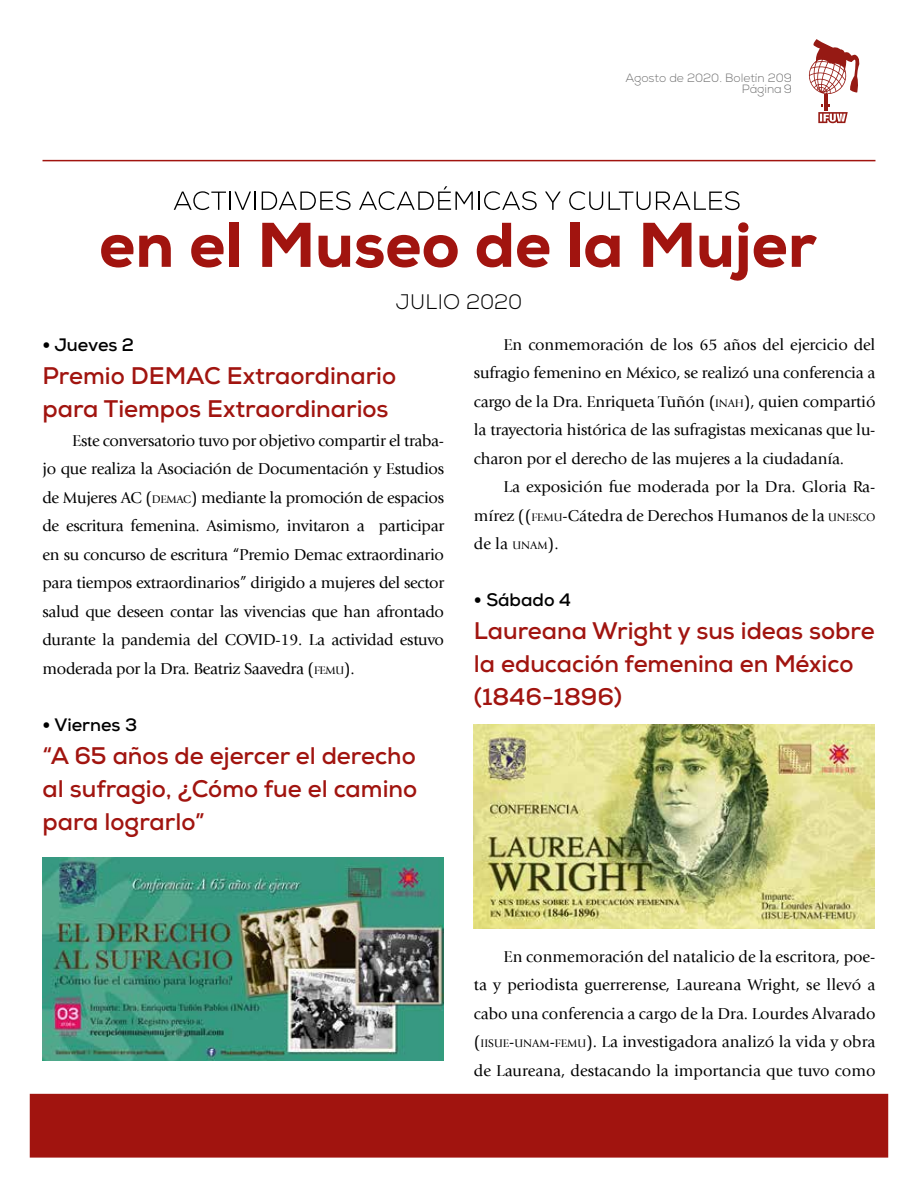
<style>
.page{position:relative;width:918px;height:1188px;background:#fff}
.page>*{position:absolute;margin:0;border:0;box-sizing:border-box;transform-origin:0 0}
.t1{font:700 24px/33px "Nexa";color:#a1140f}
.t2{font:300 21px "Nexa";letter-spacing:.015em;color:#000}
.t3{font:700 18px "Nexa";color:#000}
.t4{font:16.5px/28.5px "Giovanni LT";letter-spacing:-.01em;color:#000;text-align:justify}
.t5{font:300 12px/10.6px "Nexa";color:#707070;text-align:right}
.s1{font-family:"Corbel";font-weight:400}
.s2{font-size:11.55px}
.s3{font-style:inherit}
</style>
<div class="page">
<hr style="left:43px;top:160px;width:832px;height:1px;background:#a1140f">
<svg style="left:808px;top:39px;width:52px;height:84px"></svg>
<div style="left:30px;top:1094px;width:858px;height:64px;background:#a1140f"></div>
<svg style="left:174px;top:191px;width:82px;height:19px"></svg>
<svg style="left:262px;top:191px;width:89px;height:19px"></svg>
<svg style="left:359px;top:186px;width:178px;height:24px"></svg>
<svg style="left:545px;top:192px;width:16px;height:18px"></svg>
<svg style="left:569px;top:191px;width:34px;height:19px"></svg>
<svg style="left:609px;top:191px;width:131px;height:20px"></svg>
<svg style="left:101px;top:235px;width:70px;height:33px"></svg>
<svg style="left:191px;top:235px;width:33px;height:33px"></svg>
<div style="left:229px;top:223px;width:9px;height:44px;background:#a1140f"></div>
<svg style="left:262px;top:223px;width:48px;height:44px"></svg>
<svg style="left:319px;top:235px;width:139px;height:33px"></svg>
<svg style="left:477px;top:223px;width:34px;height:44px"></svg>
<svg style="left:517px;top:235px;width:33px;height:33px"></svg>
<div style="left:570px;top:223px;width:9px;height:44px;background:#a1140f"></div>
<svg style="left:585px;top:235px;width:35px;height:33px"></svg>
<svg style="left:643px;top:223px;width:49px;height:44px"></svg>
<svg style="left:699px;top:222px;width:49px;height:59px"></svg>
<svg style="left:754px;top:235px;width:63px;height:33px"></svg>
<img style="left:43px;top:857px;width:400px;height:204px">
<img style="left:474px;top:725px;width:401px;height:203px">
<p class="t2" style="left:396px;top:289px;width:128px">JULIO 2020</p>
<p class="t5" style="left:626px;top:73px;width:168px">Agosto de 2020. Boletín 209<br>Página 9</p>
<p class="t3" style="left:43px;top:333px;width:93px"><span class="s1">•</span> Jueves 2</p>
<h1 class="t1" style="left:43px;top:359px;width:355px">Premio DEMAC Extraordinario para Tiempos Extraordinarios</h1>
<p class="t4" style="left:43px;top:426px;width:403px;text-indent:30px">Este conversatorio tuvo por objetivo compartir el traba&shy;jo que realiza la Asociación de Documentación y Estudios de Mujeres AC (<span class="s2">DEMAC</span>) mediante la promoción de espacios de escritura femenina. Asimismo, invitaron a participar en su concurso de escritura “Premio Demac extraordinario para tiempos extraordinarios” dirigido a mujeres del sector salud que deseen contar las vivencias que han afrontado durante la pandemia del COVID-19. La actividad estuvo moderada por la Dra. Beatriz Saavedra (<span class="s2">FEMU</span>).</p>
<p class="t3" style="left:43px;top:713px;width:96px"><span class="s1">•</span> Viernes 3</p>
<h1 class="t1" style="left:43px;top:739px;width:376px;text-align:justify">“A 65 años de ejercer el derecho al sufragio, ¿Cómo fue el camino para lograrlo”</h1>
<p class="t4" style="left:474px;top:330px;width:403px;text-indent:30px">En conmemoración de los 65 años del ejercicio del sufragio femenino en México, se realizó una conferencia a cargo de la Dra. Enriqueta Tuñón (<span class="s2">INAH</span>), quien compartió la trayectoria histórica de las sufragistas mexicanas que lu&shy;charon por el derecho de las mujeres a la ciudadanía.</p>
<p class="t4" style="left:474px;top:473px;width:403px;text-indent:30px">La exposición fue moderada por la Dra. Gloria Ra&shy;mírez ((<span class="s2">FEMU</span>-Cátedra de Derechos Humanos de la <span class="s2">UNESCO </span>de la <span class="s2">UNAM</span>).</p>
<p class="t3" style="left:474px;top:588px;width:99px"><span class="s1">•</span> Sábado 4</p>
<h1 class="t1" style="left:474px;top:614px;width:402px">Laureana Wright y sus ideas sobre la educación femenina en México (1846-1896)</h1>
<p class="t4" style="left:474px;top:942px;width:403px;text-indent:30px">En conmemoración del natalicio de la escritora, poe&shy;ta y periodista guerrerense, Laureana Wright, se llevó a cabo una conferencia a cargo de la Dra. Lourdes Alvarado (<span class="s2">IISUE</span><span class="s3">-</span><span class="s2">UNAM</span><span class="s3">-</span><span class="s2">FEMU</span>). La investigadora analizó la vida y obra de Laureana, destacando la importancia que tuvo como</p>
</div>
